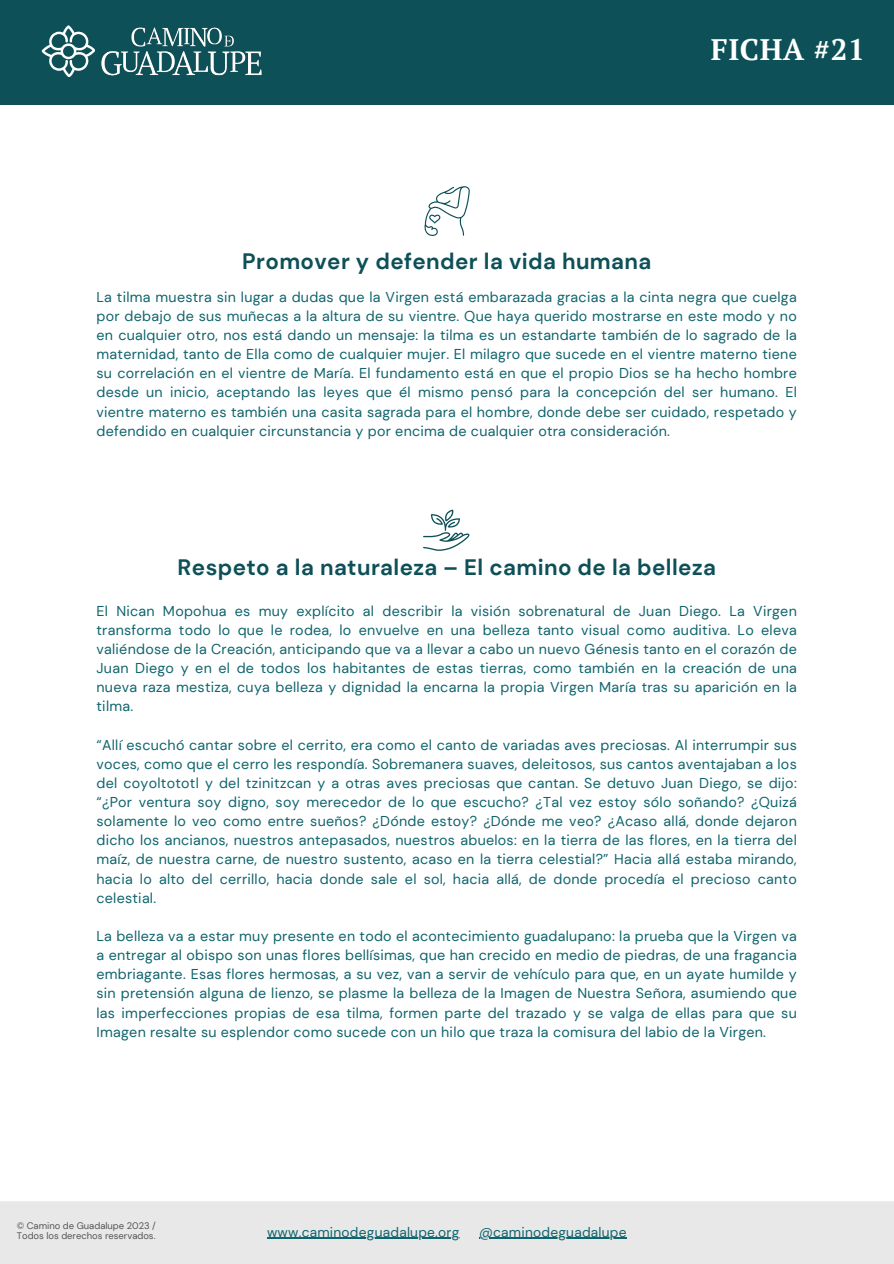
<style>
.page{position:relative;width:894px;height:1264px;background:#fff}
.page>*{position:absolute;margin:0;border:0;box-sizing:border-box;transform-origin:0 0}
.t1{font:700 29.55px "PT Serif";letter-spacing:.02em;color:#fff}
.t2{font:700 22.35px "DM Sans";letter-spacing:.02em;color:#0d5057}
.t3{font:14.25px/19.2px "DM Sans";letter-spacing:.02em;color:#0f646d;text-align:justify}
.t4{font:13.65px "DM Sans";letter-spacing:.015em;color:#0f646d}
.t5{font:9.45px/9.4px "DM Sans";color:#545454}
</style>
<div class="page">
<div style="left:0;top:1201px;width:893px;height:62px;background:#e8e8e8"></div>
<div style="left:0;top:0;width:893px;height:105px;background:#0d5057"></div>
<img style="left:101px;top:27px;width:161px;height:49px">
<svg style="left:42px;top:25px;width:53px;height:52px"></svg>
<svg style="left:424px;top:186px;width:45px;height:50px"></svg>
<svg style="left:423px;top:509px;width:47px;height:42px"></svg>
<hr style="left:267px;top:1237px;width:192px;height:1px;background:#0f646d">
<hr style="left:479px;top:1237px;width:147px;height:1px;background:#0f646d">
<h3 class="t1" style="left:710px;top:30px;width:155px">FICHA #21</h3>
<h3 class="t2" style="left:242px;top:246px;width:410px">Promover y defender la vida humana</h3>
<p class="t3" style="left:96px;top:287px;width:701px">La tilma muestra sin lugar a dudas que la Virgen está embarazada gracias a la cinta negra que cuelga por debajo de sus muñecas a la altura de su vientre. Que haya querido mostrarse en este modo y no en cualquier otro, nos está dando un mensaje: la tilma es un estandarte también de lo sagrado de la maternidad, tanto de Ella como de cualquier mujer. El milagro que sucede en el vientre materno tiene su correlación en el vientre de María. El fundamento está en que el propio Dios se ha hecho hombre desde un inicio, aceptando las leyes que él mismo pensó para la concepción del ser humano. El vientre materno es también una casita sagrada para el hombre, donde debe ser cuidado, respetado y defendido en cualquier circunstancia y por encima de cualquier otra consideración.</p>
<h3 class="t2" style="left:178px;top:552px;width:539px">Respeto a la naturaleza – El camino de la belleza</h3>
<h1 class="t3" style="left:96px;top:601px;width:701px">El Nican Mopohua es muy explícito al describir la visión sobrenatural de Juan Diego. La Virgen transforma todo lo que le rodea, lo envuelve en una belleza tanto visual como auditiva. Lo eleva valiéndose de la Creación, anticipando que va a llevar a cabo un nuevo Génesis tanto en el corazón de Juan Diego y en el de todos los habitantes de estas tierras, como también en la creación de una nueva raza mestiza, cuya belleza y dignidad la encarna la propia Virgen María tras su aparición en la tilma.</h1>
<p class="t3" style="left:96px;top:735px;width:701px">“Allí escuchó cantar sobre el cerrito, era como el canto de variadas aves preciosas. Al interrumpir sus voces, como que el cerro les respondía. Sobremanera suaves, deleitosos, sus cantos aventajaban a los del coyoltototl y del tzinitzcan y a otras aves preciosas que cantan. Se detuvo Juan Diego, se dijo: “¿Por ventura soy digno, soy merecedor de lo que escucho? ¿Tal vez estoy sólo soñando? ¿Quizá solamente lo veo como entre sueños? ¿Dónde estoy? ¿Dónde me veo? ¿Acaso allá, donde dejaron dicho los ancianos, nuestros antepasados, nuestros abuelos: en la tierra de las flores, en la tierra del maíz, de nuestra carne, de nuestro sustento, acaso en la tierra celestial?” Hacia allá estaba mirando, hacia lo alto del cerrillo, hacia donde sale el sol, hacia allá, de donde procedía el precioso canto celestial.</p>
<h2 class="t3" style="left:96px;top:926px;width:701px">La belleza va a estar muy presente en todo el acontecimiento guadalupano: la prueba que la Virgen va a entregar al obispo son unas flores bellísimas, que han crecido en medio de piedras, de una fragancia embriagante. Esas flores hermosas, a su vez, van a servir de vehículo para que, en un ayate humilde y sin pretensión alguna de lienzo, se plasme la belleza de la Imagen de Nuestra Señora, asumiendo que las imperfecciones propias de esa tilma, formen parte del trazado y se valga de ellas para que su Imagen resalte su esplendor como sucede con un hilo que traza la comisura del labio de la Virgen.</h2>
<h2 class="t5" style="left:17px;top:1221px;width:140px">©️ Camino de Guadalupe 2023 /<br>Todos los derechos reservados.</h2>
<h3 class="t4" style="left:267px;top:1223px;width:194px">www.caminodeguadalupe.org</h3>
<p class="t4" style="left:479px;top:1223px;width:149px">@caminodeguadalupe</p>
</div>
